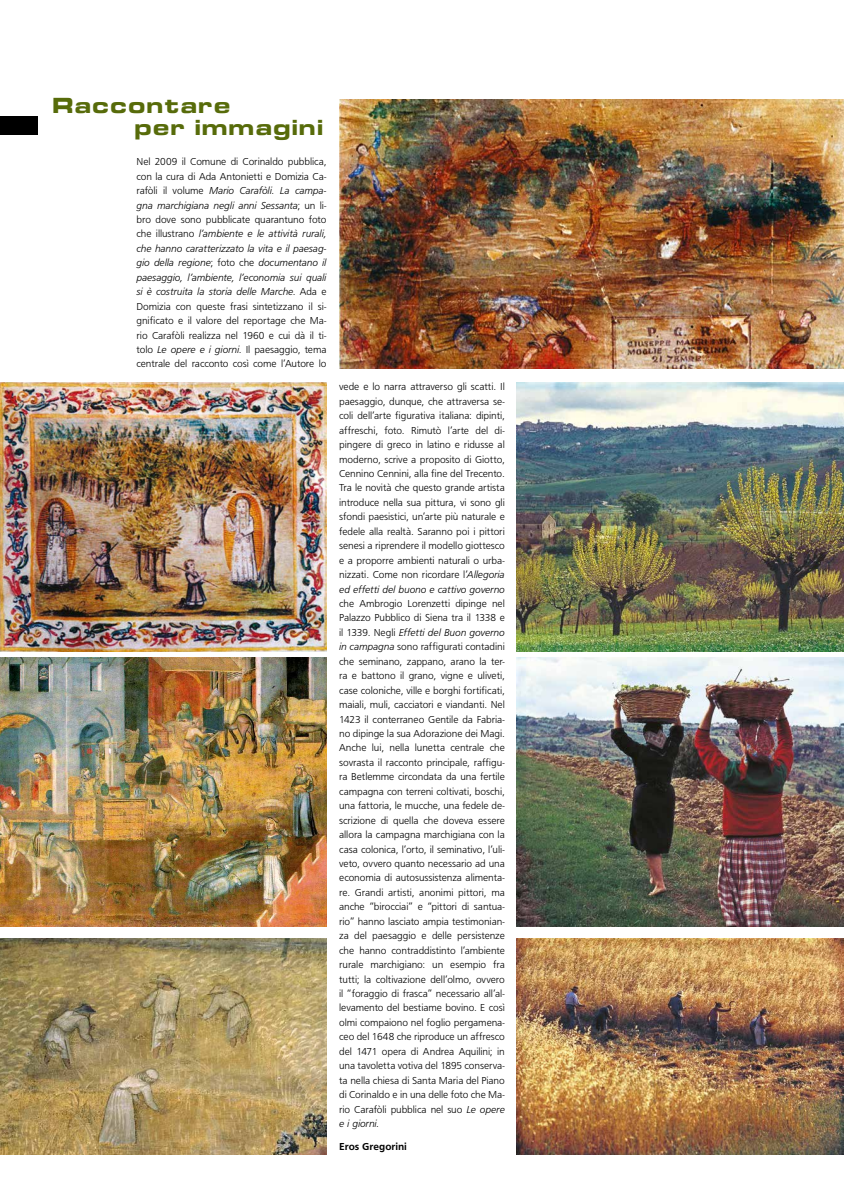
<style>
.page{position:relative;width:844px;height:1191px;background:#fff}
.page>*{position:absolute;margin:0;border:0;box-sizing:border-box;transform-origin:0 0}
.t1{font:22.75px/22.8px "Microgramma Bld";letter-spacing:.08em;color:#576b0a}
.t2{font:10.5px/14.4px "Frugal Sans Light DTC";letter-spacing:-.01em;color:#000;text-align:justify}
.t3{font:10.5px/14.4px "Frugal Sans Light Italic DTC";letter-spacing:-.01em;color:#000}
.t4{font:10.5px "Frugal Sans Bold DTC";color:#000}
.s1{font-family:"Frugal Sans Light DTC"}
.s2{font-family:"Frugal Sans Light Italic DTC"}
</style>
<div class="page">
<div style="left:0;top:117px;width:37px;height:18px;background:#000"></div>
<img style="left:0;top:382px;width:326px;height:269px">
<img style="left:0;top:657px;width:326px;height:269px">
<img style="left:516px;top:382px;width:327px;height:269px">
<img style="left:516px;top:657px;width:327px;height:269px">
<img style="left:516px;top:938px;width:327px;height:216px">
<img style="left:0;top:938px;width:326px;height:216px">
<img style="left:339px;top:100px;width:504px;height:269px">
<h1 class="t1" style="left:135px;top:96px;width:189px;text-indent:-82px">Raccontare<br>per immagini</h1>
<p class="t2" style="left:136px;top:154px;width:191px">Nel 2009 il Comune di Corinaldo pubblica, con la cura di Ada Antonietti e Domizia Ca-</p>
<p class="t3" style="left:136px;top:183px;width:191px"><span class="s1">rafòli il volume</span> Mario Carafòli. La campa&shy;gna marchigiana negli anni Sessanta<span class="s1">; un li-</span></p>
<p class="t2" style="left:136px;top:212px;width:191px">bro dove sono pubblicate quarantuno foto</p>
<p class="t3" style="left:136px;top:226px;width:191px;text-align:justify"><span class="s1">che illustrano</span> l’ambiente e le attività rurali, che hanno caratterizzato la vita e il paesag&shy;gio della regione<span class="s1">; foto che</span> documentano il paesaggio, l’ambiente, l’economia sui quali si è costruita la storia delle Marche<span class="s1">. Ada e</span></p>
<p class="t2" style="left:136px;top:299px;width:191px">Domizia con queste frasi sintetizzano il si&shy;gnificato e il valore del reportage che Ma&shy;rio Carafòli realizza nel 1960 e cui dà il ti&shy;tolo <span class="s2">Le opere e i giorni</span>. Il paesaggio, tema centrale del racconto così come l’Autore lo</p>
<p class="t2" style="left:339px;top:379px;width:167px">vede e lo narra attraverso gli scatti. Il paesaggio, dunque, che attraversa se&shy;coli dell’arte figurativa italiana: dipinti, affreschi, foto. Rimutò l’arte del di&shy;pingere di greco in latino e ridusse al moderno, scrive a proposito di Giotto, Cennino Cennini, alla fine del Trecento.<br>Tra le novità che questo grande artista introduce nella sua pittura, vi sono gli sfondi paesistici, un’arte più naturale e fedele alla realtà. Saranno poi i pittori senesi a riprendere il modello giottesco e a proporre ambienti naturali o urba&shy;nizzati. Come non ricordare l’<span class="s2">Allegoria</span></p>
<p class="t3" style="left:339px;top:581px;width:167px">ed effetti del buono e cattivo governo</p>
<p class="t2" style="left:339px;top:596px;width:167px">che Ambrogio Lorenzetti dipinge nel<br>Palazzo Pubblico di Siena tra il 1338 e</p>
<p class="t3" style="left:339px;top:625px;width:167px"><span class="s1">il 1339. Negli</span> Effetti del Buon governo</p>
<p class="t2" style="left:339px;top:639px;width:167px"><span class="s2">in campagna</span> sono raffigurati contadini che seminano, zappano, arano la ter&shy;ra e battono il grano, vigne e uliveti, case coloniche, ville e borghi fortificati, maiali, muli, cacciatori e viandanti. Nel 1423 il conterraneo Gentile da Fabria&shy;no dipinge la sua Adorazione dei Magi.<br>Anche lui, nella lunetta centrale che sovrasta il racconto principale, raffigu&shy;ra Betlemme circondata da una fertile campagna con terreni coltivati, boschi, una fattoria, le mucche, una fedele de&shy;scrizione di quella che doveva essere allora la campagna marchigiana con la casa colonica, l’orto, il seminativo, l’uli&shy;veto, ovvero quanto necessario ad una economia di autosussistenza alimenta&shy;re. Grandi artisti, anonimi pittori, ma anche “birocciai” e “pittori di santua&shy;rio” hanno lasciato ampia testimonian&shy;za del paesaggio e delle persistenze che hanno contraddistinto l’ambiente rurale marchigiano: un esempio fra tutti; la coltivazione dell’olmo, ovvero il “foraggio di frasca” necessario all’al&shy;levamento del bestiame bovino. E così olmi compaiono nel foglio pergamena&shy;ceo del 1648 che riproduce un affresco del 1471 opera di Andrea Aquilini; in una tavoletta votiva del 1895 conserva&shy;ta nella chiesa di Santa Maria del Piano di Corinaldo e in una delle foto che Ma&shy;rio Carafòli pubblica nel suo <span class="s2">Le opere</span></p>
<p class="t3" style="left:339px;top:1116px;width:41px">e i giorni<span class="s1">.</span></p>
<p class="t4" style="left:339px;top:1140px;width:69px">Eros Gregorini</p>
</div>
